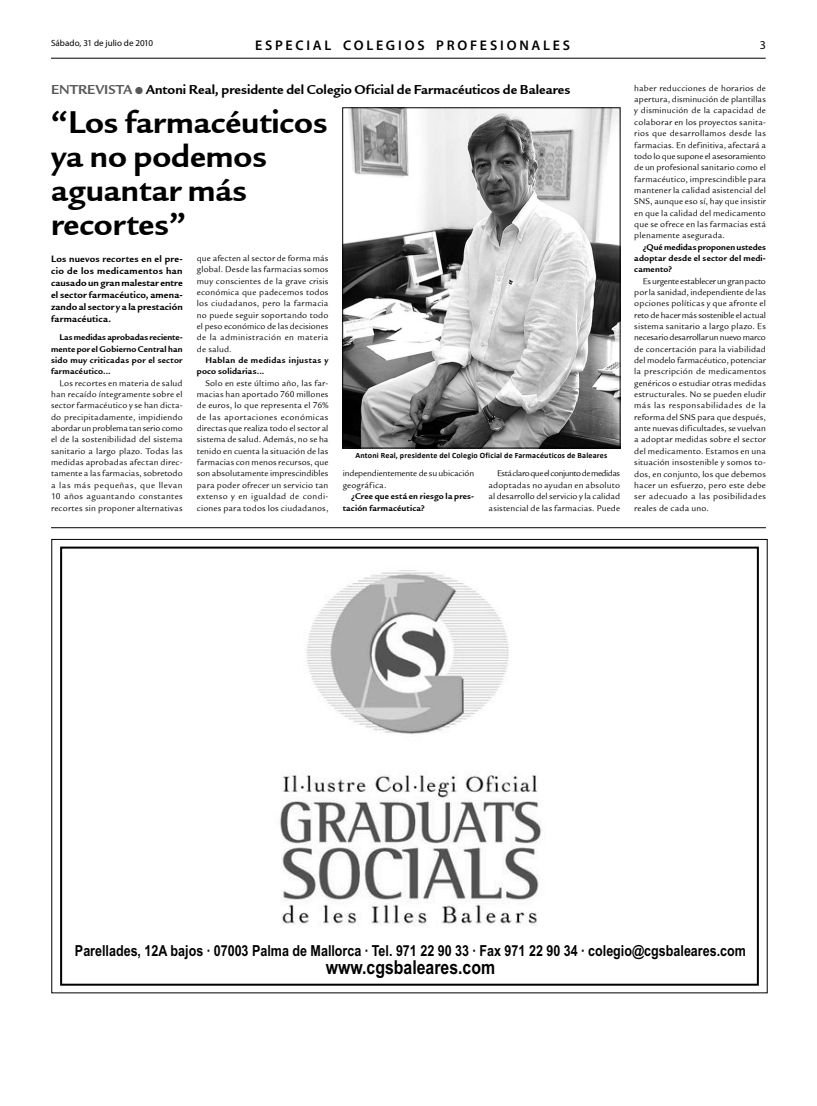
<style>
.page{position:relative;width:817px;height:1106px;background:#fff}
.page>*{position:absolute;margin:0;border:0;box-sizing:border-box;transform-origin:0 0}
.t1{font:34px/34px "Legacy Sans ITCTT Bold";color:#000}
.t2{font:700 19.2px "Arial";color:#000;scale:.82 1}
.t3{font:700 15.2px "Arial";color:#000;scale:.82 1}
.t4{font:14px "Legacy Sans ITCTT Bold";color:#000}
.t5{font:600 14px "Myriad Pro";letter-spacing:.195em;color:#000}
.t6{font:12px "Myriad Pro";color:#000}
.t7{font:10px/12px "Legacy Sans ITCTT Bold";letter-spacing:.015em;color:#000;text-align:justify}
.t8{font:9px/11.3px "Legacy Sans ITCTT Book";letter-spacing:.025em;color:#000;text-align:justify}
.t9{font:9px/11.3px "Legacy Sans ITCTT Bold";letter-spacing:.025em;color:#000;text-align:justify}
.t10{font:9px/11.3px "Legacy Sans ITCTT Book";letter-spacing:-.005em;color:#000}
.t11{font:9px/11.3px "Legacy Sans ITCTT Bold";letter-spacing:.045em;color:#000}
.t12{font:9px "Myriad Pro";color:#000}
.t13{font:700 8px "Calibri";letter-spacing:.025em;color:#000}
.s1{color:#58585a}
.s2{font-family:"Dixieland Normal";font-size:10px;color:#58585a}
</style>
<div class="page">
<hr style="left:51px;top:58px;width:714px;height:1px;background:#000">
<div style="left:60px;top:546px;width:698px;height:439px;border:2px solid #000"></div>
<img style="left:280px;top:570px;width:262px;height:356px">
<img style="left:344px;top:110px;width:274px;height:336px">
<div style="left:342px;top:108px;width:278px;height:340px;border:1px solid #000"></div>
<hr style="left:51px;top:527px;width:714px;height:1px;background:#000">
<p class="t12" style="left:51px;top:38px;width:104px">Sábado, 31 de julio de 2010</p>
<h3 class="t6" style="left:759px;top:37px;width:8px">3</h3>
<h3 class="t5" style="left:255px;top:37px;width:316px">ESPECIAL COLEGIOS PROFESIONALES</h3>
<h3 class="t4" style="left:51px;top:81px;width:521px"><span class="s1">ENTREVISTA</span> <span class="s2">l</span> Antoni Real, presidente del Colegio Oficial de Farmacéuticos de Baleares</h3>
<h1 class="t1" style="left:51px;top:106px;width:278px">“Los farmacéuticos ya no podemos aguantar más recortes”</h1>
<p class="t7" style="left:51px;top:252px;width:133px">Los nuevos recortes en el pre&shy;cio de los medicamentos han causado un gran malestar entre el sector farmacéutico, amena&shy;zando al sector y a la prestación farmacéutica.</p>
<p class="t9" style="left:51px;top:332px;width:133px;text-indent:9px">Las medidas aprobadas reciente&shy;mente por el Gobierno Central han sido muy criticadas por el sector farmacéutico...</p>
<p class="t8" style="left:51px;top:377px;width:133px;text-indent:9px">Los recortes en materia de salud han recaído íntegramente sobre el sector farmacéutico y se han dicta&shy;do precipitadamente, impidiendo abordar un problema tan serio como el de la sostenibilidad del sistema sanitario a largo plazo. Todas las medidas aprobadas afectan direc&shy;tamente a las farmacias, sobretodo a las más pequeñas, que llevan 10 años aguantando constantes recortes sin proponer alternativas</p>
<p class="t8" style="left:197px;top:252px;width:133px">que afecten al sector de forma más global. Desde las farmacias somos muy conscientes de la grave crisis económica que padecemos todos los ciudadanos, pero la farmacia no puede seguir soportando todo el peso económico de las decisiones de la administración en materia de salud.</p>
<p class="t11" style="left:197px;top:354px;width:133px;text-indent:9px">Hablan de medidas injustas y poco solidarias...</p>
<p class="t8" style="left:197px;top:377px;width:133px;text-indent:9px">Solo en este último año, las far&shy;macias han aportado 760 millones de euros, lo que representa el 76% de las aportaciones económicas directas que realiza todo el sector al sistema de salud. Además, no se ha tenido en cuenta la situación de las farmacias con menos recursos, que son absolutamente imprescindibles para poder ofrecer un servicio tan extenso y en igualdad de condi&shy;ciones para todos los ciudadanos,</p>
<p class="t13" style="left:355px;top:451px;width:253px">Antoni Real, presidente del Colegio Oficial de Farmacéuticos de Baleares</p>
<p class="t10" style="left:342px;top:468px;width:133px">independientemente de su ubicación geográfica.</p>
<p class="t9" style="left:342px;top:490px;width:133px;text-indent:9px">¿Cree que está en riesgo la pres&shy;tación farmacéutica?</p>
<p class="t8" style="left:488px;top:468px;width:133px;text-indent:9px">Está claro que el conjunto de medidas adoptadas no ayudan en absoluto al desarrollo del servicio y la calidad asistencial de las farmacias. Puede</p>
<p class="t8" style="left:634px;top:82px;width:133px">haber reducciones de horarios de apertura, disminución de plantillas y disminución de la capacidad de colaborar en los proyectos sanita&shy;rios que desarrollamos desde las farmacias. En definitiva, afectará a todo lo que supone el asesoramiento de un profesional sanitario como el farmacéutico, imprescindible para mantener la calidad asistencial del SNS, aunque eso sí, hay que insistir en que la calidad del medicamento que se ofrece en las farmacias está plenamente asegurada.</p>
<p class="t9" style="left:634px;top:241px;width:133px;text-indent:9px">¿Qué medidas proponen ustedes adoptar desde el sector del medi&shy;camento?</p>
<p class="t8" style="left:634px;top:275px;width:133px;text-indent:9px">Es urgente establecer un gran pacto por la sanidad, independiente de las opciones políticas y que afronte el reto de hacer más sostenible el actual sistema sanitario a largo plazo. Es necesario desarrollar un nuevo marco de concertación para la viabilidad del modelo farmacéutico, potenciar la prescripción de medicamentos genéricos o estudiar otras medidas estructurales. No se pueden eludir más las responsabilidades de la reforma del SNS para que después, ante nuevas dificultades, se vuelvan a adoptar medidas sobre el sector del medicamento. Estamos en una situación insostenible y somos to&shy;dos, en conjunto, los que debemos hacer un esfuerzo, pero este debe ser adecuado a las posibilidades reales de cada uno.</p>
<h3 class="t3" style="left:75px;top:940px;width:819px">Parellades, 12A bajos · 07003 Palma de Mallorca · Tel. 971 22 90 33 · Fax 971 22 90 34 · colegio@cgsbaleares.com</h3>
<h2 class="t2" style="left:326px;top:955px;width:208px">www.cgsbaleares.com</h2>
</div>
